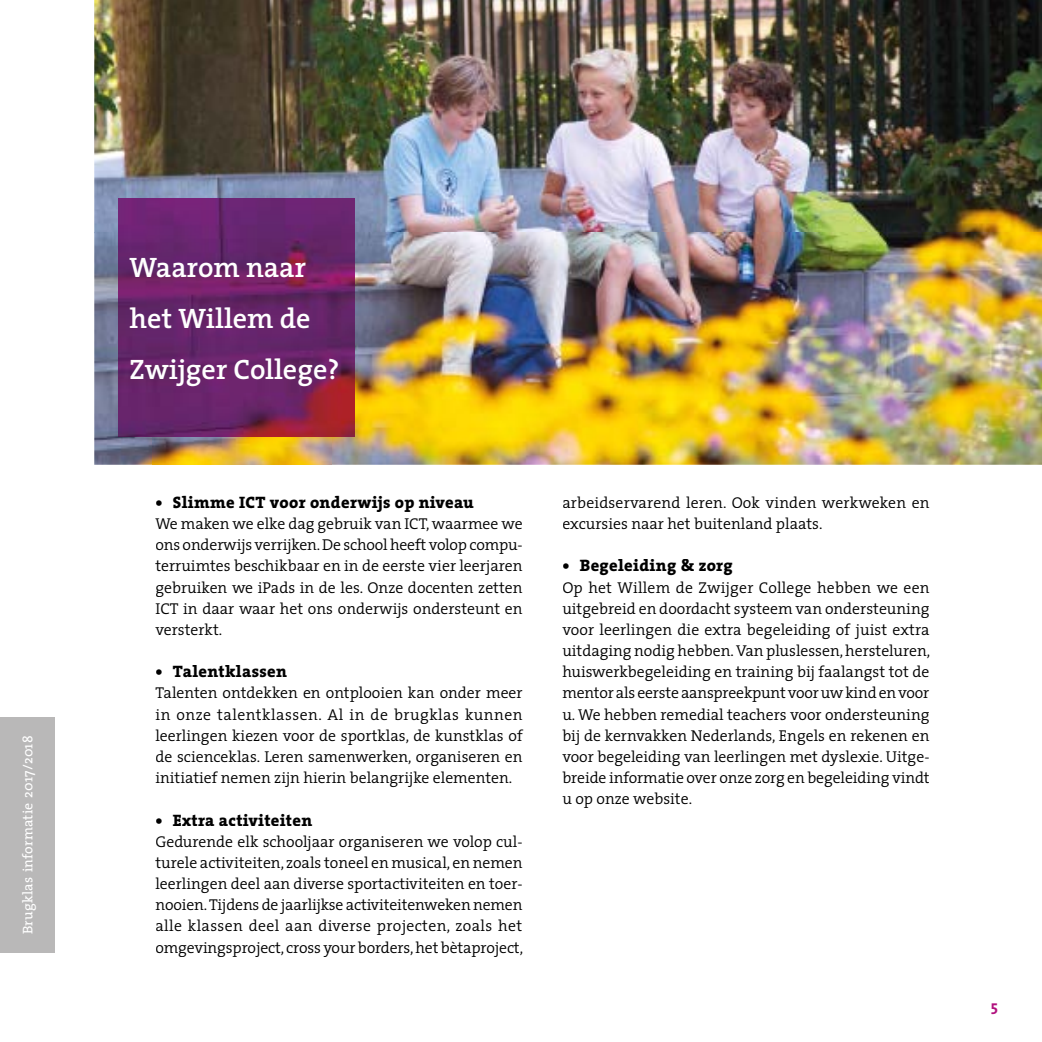
<style>
.page{position:relative;width:1042px;height:1042px;background:#fff}
.page>*{position:absolute;margin:0;border:0;box-sizing:border-box;transform-origin:0 0}
.t1{font:600 28.18px/50.8px "The Serif";color:#fff}
.t2{font:800 16.62px "The Serif";letter-spacing:.02em;color:#000}
.t3{font:300 15.75px/21.2px "The Serif";color:#000;text-align:justify}
.t4{font:15.75px "The Serif Bold Caps";color:#b1117e}
.t5{font:14px "The Serif";letter-spacing:.01em;color:#fff}
</style>
<div class="page">
<img style="left:94px;top:0;width:948px;height:232px">
<img style="left:94px;top:232px;width:59px;height:233px">
<img style="left:331px;top:232px;width:711px;height:233px">
<img style="left:153px;top:437px;width:178px;height:28px">
<img style="left:119px;top:198px;width:235px;height:239px">
<div style="left:0;top:717px;width:55px;height:235px;background:#b9b8b8"></div>
<p class="t5" style="left:16px;top:934px;width:200px;rotate:-90deg">Brugklas informatie 2017/2018</p>
<h1 class="t1" style="left:130px;top:241px;width:211px">Waarom naar het Willem de<br>Zwijger College?</h1>
<p class="t2" style="left:155px;top:488px;width:320px">• Slimme ICT voor onderwijs op niveau</p>
<p class="t3" style="left:155px;top:512px;width:369px">We maken we elke dag gebruik van ICT, waarmee we ons onderwijs verrijken. De school heeft volop compu&shy;terruimtes beschikbaar en in de eerste vier leerjaren gebruiken we iPads in de les. Onze docenten zetten ICT in daar waar het ons onderwijs ondersteunt en versterkt.</p>
<p class="t2" style="left:155px;top:657px;width:133px">• Talentklassen</p>
<p class="t3" style="left:155px;top:682px;width:369px">Talenten ontdekken en ontplooien kan onder meer in onze talentklassen. Al in de brugklas kunnen leerlingen kiezen voor de sportklas, de kunstklas of de scienceklas. Leren samenwerken, organiseren en initiatief nemen zijn hierin belangrijke elementen.</p>
<p class="t2" style="left:155px;top:806px;width:158px">• Extra activiteiten</p>
<p class="t3" style="left:155px;top:830px;width:369px">Gedurende elk schooljaar organiseren we volop cul&shy;turele activiteiten, zoals toneel en musical, en nemen leerlingen deel aan diverse sportactiviteiten en toer&shy;nooien. Tijdens de jaarlijkse activiteitenweken nemen alle klassen deel aan diverse projecten, zoals het omgevingsproject, cross your borders, het bèta project,</p>
<p class="t3" style="left:562px;top:491px;width:369px">arbeidservarend leren. Ook vinden werkweken en excursies naar het buitenland plaats.</p>
<p class="t2" style="left:562px;top:552px;width:172px">• Begeleiding &amp; zorg</p>
<p class="t3" style="left:562px;top:576px;width:369px">Op het Willem de Zwijger College hebben we een uitgebreid en doordacht systeem van ondersteuning voor leerlingen die extra begeleiding of juist extra uitdaging nodig hebben. Van pluslessen, hersteluren, huiswerkbegeleiding en training bij faalangst tot de mentor als eerste aanspreekpunt voor uw kind en voor u. We hebben remedial teachers voor ondersteuning bij de kernvakken Nederlands, Engels en rekenen en voor begeleiding van leerlingen met dyslexie. Uitge&shy;breide informatie over onze zorg en begeleiding vindt u op onze website.</p>
<p class="t4" style="left:991px;top:996px;width:9px">5</p>
</div>
